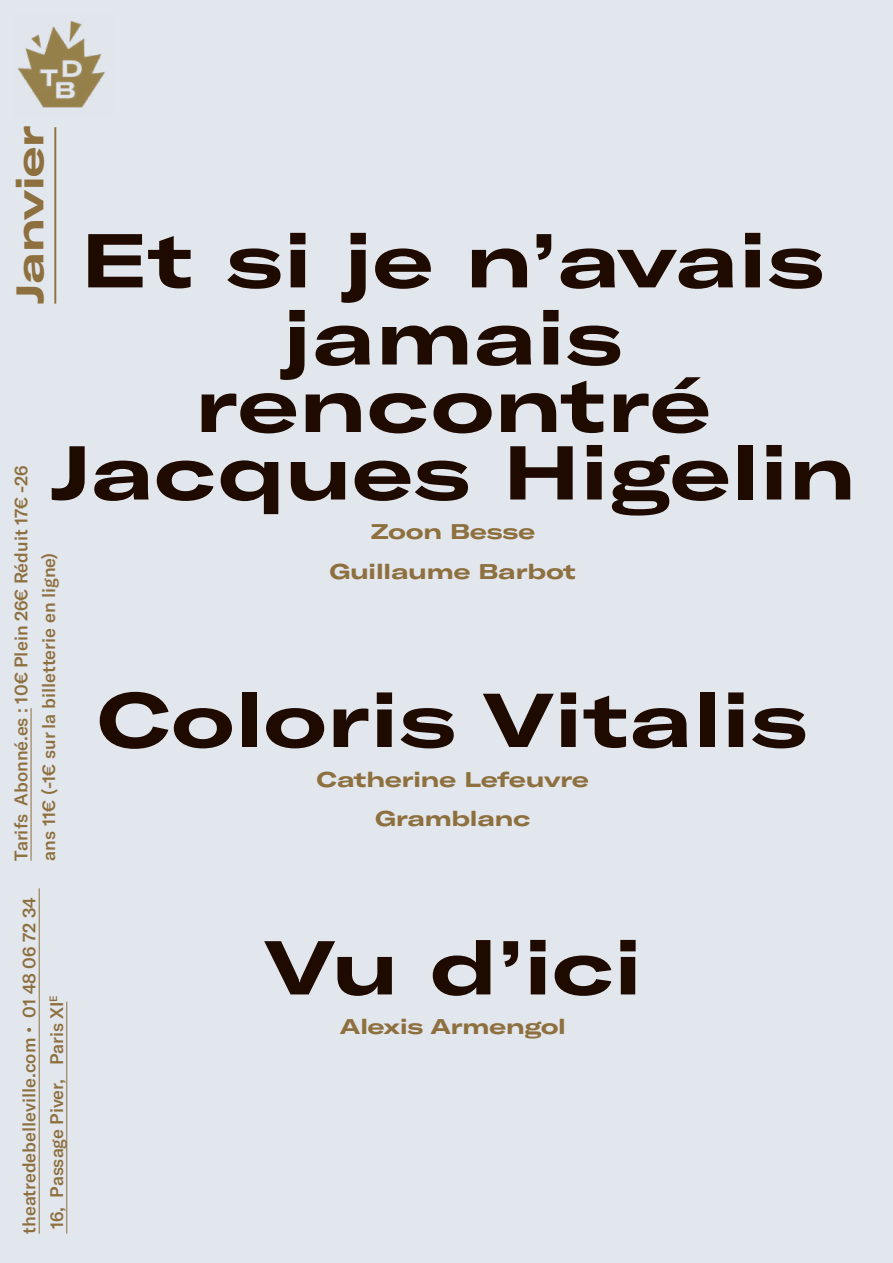
<style>
.page{position:relative;width:893px;height:1263px;background:#fff}
.page>*{position:absolute;margin:0;border:0;box-sizing:border-box;transform-origin:0 0}
.t1{font:700 expanded 75px/77.1px "GT America";letter-spacing:.02em;color:#1f0a00;text-align:center}
.t2{font:700 expanded 37.95px "GT America";color:#8e703f}
.t3{font:700 expanded 21px/39.6px "GT America";letter-spacing:-.005em;color:#8e703f;text-align:center}
.t4{font:500 18px/27.6px "GT America";color:#8e703f}
</style>
<div class="page">
<div style="left:1px;top:0;width:892px;height:1263px;background:#e2e6ed"></div>
<hr style="left:39px;top:888px;width:1px;height:345px;background:#8e703f">
<hr style="left:66px;top:1002px;width:1px;height:231px;background:#8e703f">
<hr style="left:54px;top:127px;width:2px;height:177px;background:#8e703f">
<hr style="left:31px;top:708px;width:1px;height:153px;background:#8e703f">
<img style="left:18px;top:20px;width:89px;height:88px">
<h2 class="t2" style="left:6px;top:304px;width:180px;rotate:-90deg">Janvier</h2>
<h1 class="t1" style="left:81px;top:221px;width:745px">Et si je n’avais jamais</h1>
<h1 class="t1" style="left:51px;top:371px;width:806px;line-height:67.5px">rencontré<br>Jacques Higelin</h1>
<p class="t3" style="left:330px;top:512px;width:248px">Zoon Besse<br>Guillaume Barbot</p>
<p class="t4" style="left:7px;top:861px;width:396px;rotate:-90deg">Tarifs Abonné.es : 10€ Plein 26€ Réduit 17€ -26 ans 11€ (-1€ sur la billetterie en ligne)</p>
<h1 class="t1" style="left:98px;top:681px;width:711px">Coloris Vitalis</h1>
<p class="t3" style="left:317px;top:759px;width:273px">Catherine Lefeuvre<br>Gramblanc</p>
<p class="t4" style="left:15px;top:1233px;width:338px;rotate:-90deg">theatredebelleville.com • 01 48 06 72 34<br>16, Passage Piver, Paris XI<sup>E</sup></p>
<h1 class="t1" style="left:264px;top:928px;width:378px">Vu d’ici</h1>
<p class="t3" style="left:340px;top:1007px;width:228px">Alexis Armengol</p>
</div>
